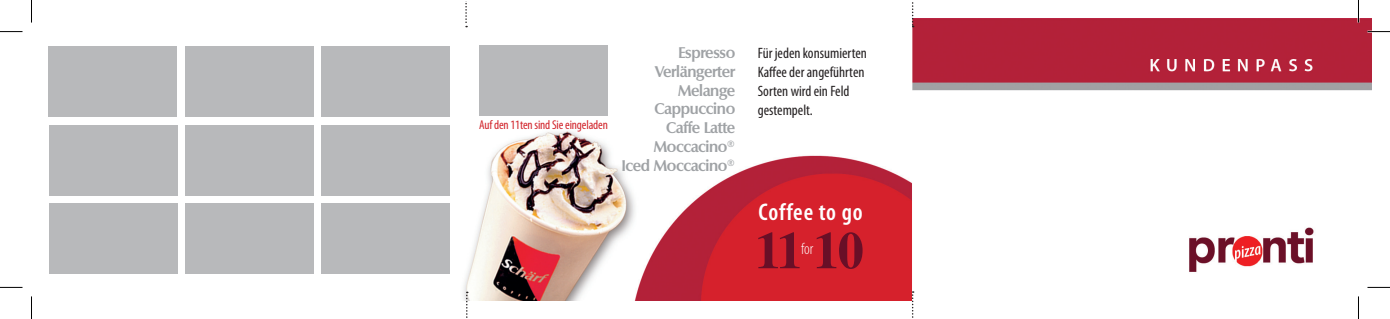
<style>
.page{position:relative;width:1390px;height:319px;background:#fff}
.page>*{position:absolute;margin:0;border:0;box-sizing:border-box;transform-origin:0 0}
.t1{font:700 52.2px "Times";color:#690f27}
.t2{font:600 condensed 24.15px "Myriad Pro";letter-spacing:.035em;color:#fff}
.t3{font:300 condensed 16.05px "Myriad Pro";color:#fff}
.t4{font:600 15px "Columbia";letter-spacing:-.02em;color:#9fa2a5}
.t5{font:condensed 15px "Myriad Pro";color:#231f20}
.t6{font:condensed 12.75px "Myriad Pro";letter-spacing:-.01em;color:#d1232a}
</style>
<div class="page">
<img style="left:19px;top:19px;width:1352px;height:281px">
<div style="left:479px;top:46px;width:128px;height:70px;background:#b8b9bb"></div>
<div style="left:49px;top:46px;width:128px;height:70px;background:#b8b9bb"></div>
<div style="left:185px;top:46px;width:129px;height:70px;background:#b8b9bb"></div>
<div style="left:321px;top:46px;width:129px;height:70px;background:#b8b9bb"></div>
<div style="left:49px;top:124px;width:129px;height:71px;background:#b8b9bb"></div>
<div style="left:185px;top:124px;width:129px;height:71px;background:#b8b9bb"></div>
<div style="left:321px;top:124px;width:129px;height:71px;background:#b8b9bb"></div>
<div style="left:49px;top:203px;width:129px;height:70px;background:#b8b9bb"></div>
<div style="left:185px;top:203px;width:129px;height:70px;background:#b8b9bb"></div>
<div style="left:321px;top:203px;width:129px;height:70px;background:#b8b9bb"></div>
<svg style="left:465px;top:3px;width:2px;height:24px"></svg>
<svg style="left:912px;top:2px;width:1px;height:25px"></svg>
<svg style="left:466px;top:291px;width:2px;height:27px"></svg>
<svg style="left:912px;top:291px;width:1px;height:27px"></svg>
<hr style="left:0;top:286px;width:22px;height:2px;background:#fff">
<hr style="left:1367px;top:286px;width:23px;height:2px;background:#fff">
<hr style="left:1357px;top:0;width:2px;height:23px;background:#fff">
<hr style="left:1357px;top:296px;width:2px;height:22px;background:#fff">
<svg style="left:0;top:31px;width:22px;height:1px"></svg>
<svg style="left:1367px;top:31px;width:23px;height:1px"></svg>
<svg style="left:0;top:286px;width:22px;height:1px"></svg>
<svg style="left:1367px;top:286px;width:23px;height:1px"></svg>
<svg style="left:31px;top:0;width:1px;height:23px"></svg>
<svg style="left:31px;top:296px;width:1px;height:22px"></svg>
<svg style="left:1358px;top:0;width:1px;height:23px"></svg>
<svg style="left:1358px;top:296px;width:1px;height:22px"></svg>
<p class="t6" style="left:479px;top:117px;width:130px">Auf den 11ten sind Sie eingeladen</p>
<p class="t4" style="left:678px;top:44px;width:58px">Espresso</p>
<p class="t4" style="left:655px;top:62px;width:82px">Verlängerter</p>
<p class="t4" style="left:678px;top:81px;width:59px">Melange</p>
<p class="t4" style="left:654px;top:100px;width:82px">Cappuccino</p>
<p class="t4" style="left:666px;top:119px;width:70px">Caffe Latte</p>
<p class="t4" style="left:654px;top:137px;width:83px">Moccacino<sup>®</sup></p>
<p class="t4" style="left:622px;top:156px;width:115px">Iced Moccacino<sup>®</sup></p>
<p class="t5" style="left:758px;top:44px;width:111px">Für jeden konsumierten</p>
<p class="t5" style="left:758px;top:63px;width:108px">Kaffee der angeführten</p>
<p class="t5" style="left:758px;top:81px;width:93px">Sorten wird ein Feld</p>
<p class="t5" style="left:758px;top:100px;width:57px">gestempelt.</p>
<p class="t2" style="left:758px;top:196px;width:106px">Coffee to go</p>
<p class="t1" style="left:755px;top:200px;width:110px">11 10</p>
<p class="t3" style="left:801px;top:239px;width:14px">for</p>
</div>
